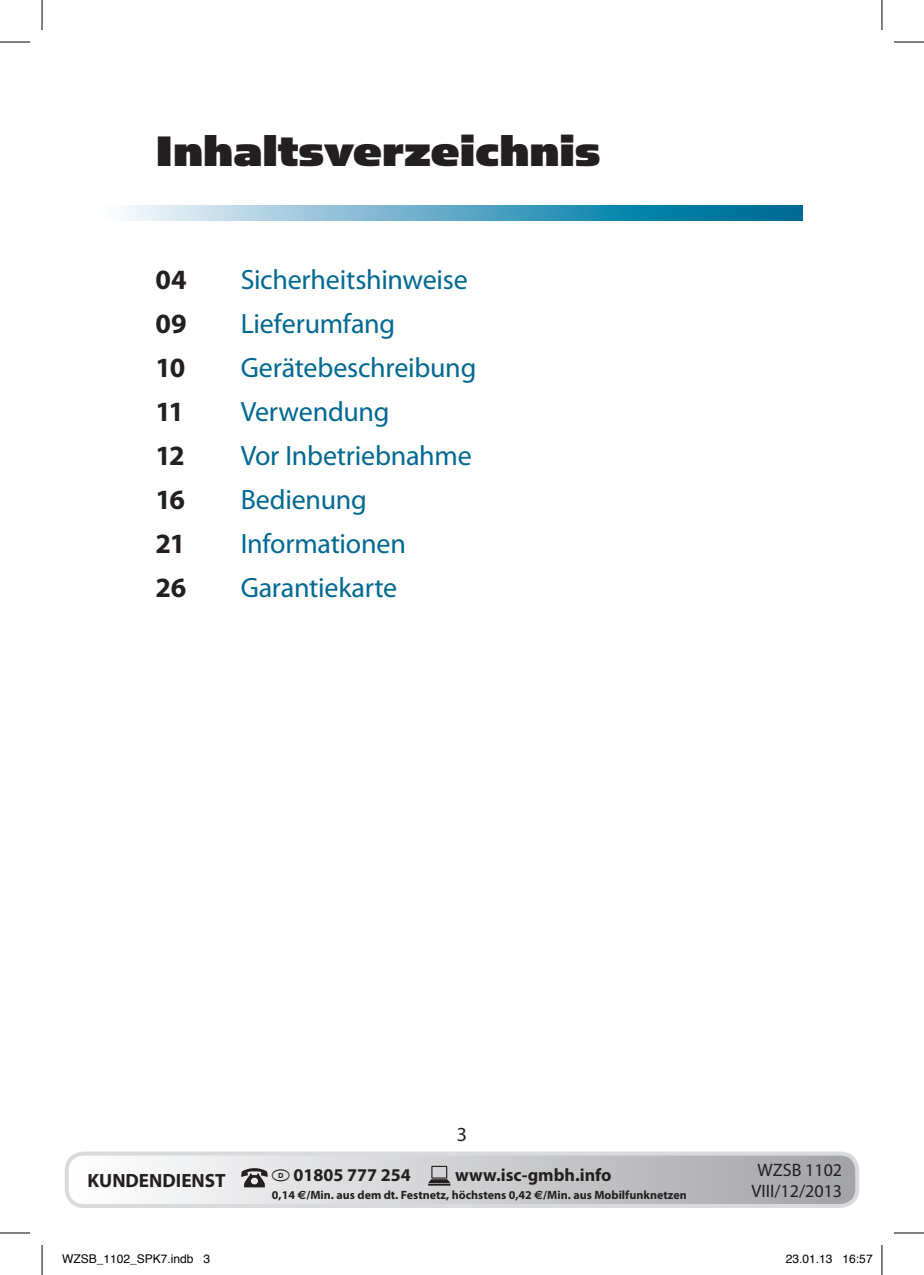
<style>
.page{position:relative;width:924px;height:1275px;background:#fff}
.page>*{position:absolute;margin:0;border:0;box-sizing:border-box;transform-origin:0 0}
.t1{font:48px "Simian Text Gorilla";color:#231f20}
.t2{font:28px "Myriad Pro";letter-spacing:-.01em;color:#006893}
.t3{font:700 28px "Myriad Pro";letter-spacing:-.05em;color:#231f20}
.t4{font:20px "Myriad Pro";color:#231f20}
.t5{font:700 19.2px "Myriad Pro";color:#231f20}
.t6{font:700 18px "Myriad Pro";color:#231f20}
.t7{font:18px/21.6px "Myriad Pro";color:#231f20;text-align:center}
.t8{font:700 12px "Myriad Pro";color:#231f20}
.t9{font:12px "Helvetica";color:#000}
.s1{font-family:"Euro Sans"}
</style>
<div class="page">
<svg style="left:124px;top:205px;width:678px;height:16px;background:#5fa9c6"></svg>
<div style="left:67px;top:1153px;width:789px;height:53px;background:linear-gradient(to right,#fefeff,#a3a3a7);border-radius:17px"></div>
<div style="left:65px;top:1151px;width:793px;height:57px;border:4px solid #d9dadc;border-radius:17px"></div>
<svg style="left:428px;top:1165px;width:22px;height:20px"></svg>
<svg style="left:241px;top:1168px;width:26px;height:19px"></svg>
<hr style="left:0;top:42px;width:30px;height:1px;background:#000">
<hr style="left:893px;top:42px;width:30px;height:1px;background:#000">
<hr style="left:0;top:1232px;width:30px;height:1px;background:#000">
<hr style="left:893px;top:1232px;width:30px;height:1px;background:#000">
<hr style="left:42px;top:0;width:1px;height:30px;background:#000">
<hr style="left:42px;top:1245px;width:1px;height:30px;background:#000">
<hr style="left:881px;top:0;width:1px;height:30px;background:#000">
<hr style="left:881px;top:1245px;width:1px;height:30px;background:#000">
<h1 class="t1" style="left:155px;top:124px;width:446px">Inhaltsverzeichnis</h1>
<p class="t3" style="left:155px;top:264px;width:33px">04</p>
<p class="t2" style="left:240px;top:264px;width:228px">Sicherheitshinweise</p>
<p class="t3" style="left:155px;top:308px;width:33px">09</p>
<p class="t2" style="left:240px;top:308px;width:156px">Lieferumfang</p>
<p class="t3" style="left:155px;top:352px;width:31px">10</p>
<p class="t2" style="left:240px;top:352px;width:237px">Gerätebeschreibung</p>
<p class="t3" style="left:155px;top:396px;width:30px">11</p>
<p class="t2" style="left:240px;top:396px;width:150px">Verwendung</p>
<p class="t3" style="left:155px;top:440px;width:31px">12</p>
<p class="t2" style="left:240px;top:440px;width:232px">Vor Inbetriebnahme</p>
<p class="t3" style="left:155px;top:484px;width:31px">16</p>
<p class="t2" style="left:240px;top:484px;width:128px">Bedienung</p>
<p class="t3" style="left:155px;top:528px;width:31px">21</p>
<p class="t2" style="left:240px;top:528px;width:167px">Informationen</p>
<p class="t3" style="left:155px;top:572px;width:32px">26</p>
<p class="t2" style="left:240px;top:572px;width:158px">Garantiekarte</p>
<p class="t4" style="left:456px;top:1123px;width:12px">3</p>
<p class="t5" style="left:87px;top:1169px;width:140px">KUNDENDIENST</p>
<p class="t6" style="left:455px;top:1164px;width:158px">www.isc-gmbh.info</p>
<p class="t7" style="left:751px;top:1159px;width:92px">WZSB 1102<br>VIII/12/2013</p>
<p class="t6" style="left:272px;top:1164px;width:140px"><sup>k</sup> 01805 777 254</p>
<p class="t8" style="left:272px;top:1188px;width:416px">0,14 <span class="s1">e</span>/Min. aus dem dt. Festnetz, höchstens 0,42 <span class="s1">e</span>/Min. aus Mobilfunknetzen</p>
<p class="t9" style="left:62px;top:1249px;width:150px">WZSB_1102_SPK7.indb 3</p>
<p class="t9" style="left:785px;top:1249px;width:88px">23.01.13 16:57</p>
</div>
